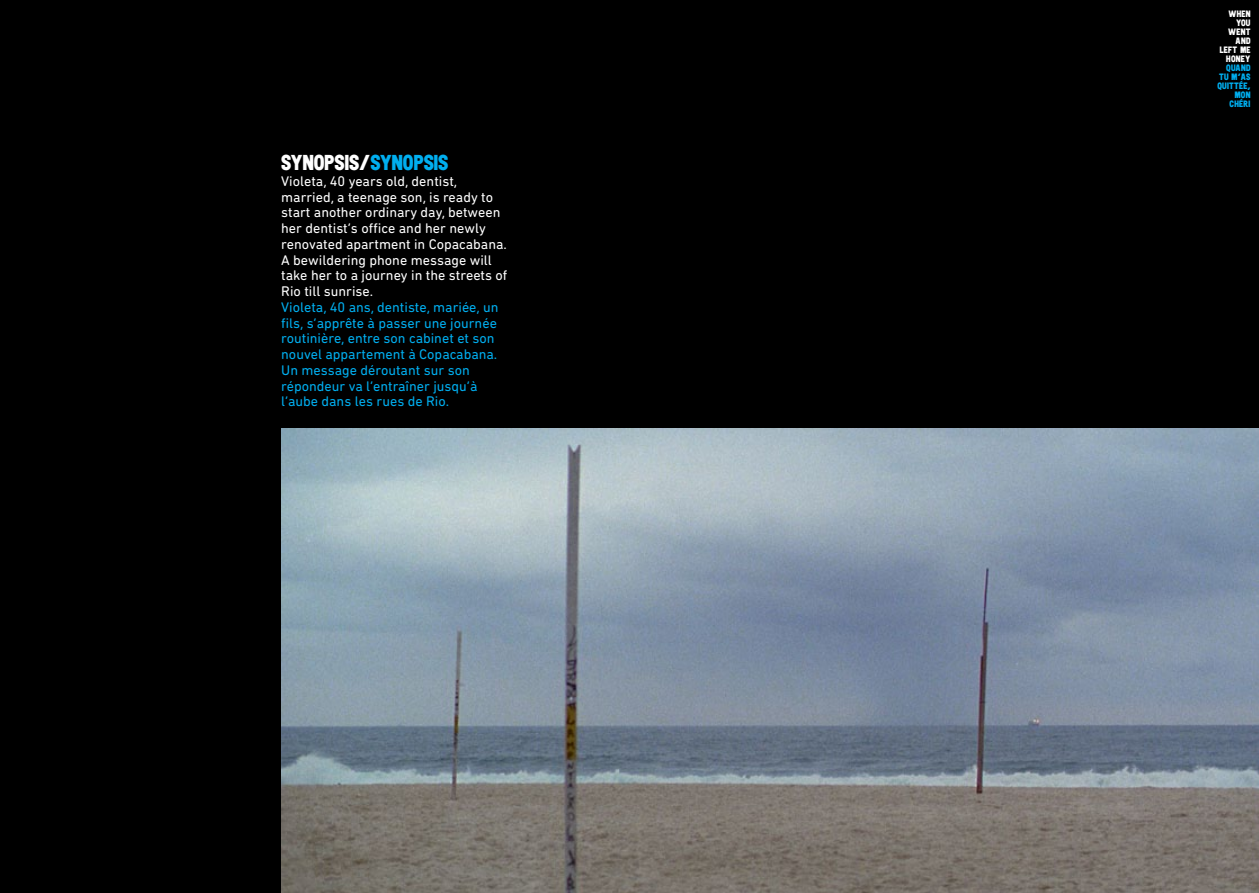
<style>
.page{position:relative;width:1259px;height:893px;background:#fff}
.page>*{position:absolute;margin:0;border:0;box-sizing:border-box;transform-origin:0 0}
.t1{font:21px "Double DNF Fill";color:#fff}
.t2{font:14.25px/15.8px "DIN Next Rounded LT Pro";color:#fff}
.t3{font:14.25px/15.8px "DIN Next Rounded LT Pro";color:#00aeef}
.t4{font:9px/9px "Double DNF Fill";letter-spacing:.03em;color:#00aeef;text-align:right}
.t5{font:9px/9px "Double DNF Fill";letter-spacing:.03em;color:#fff;text-align:right}
.s1{color:#00aeef}
</style>
<div class="page">
<div style="left:629px;top:0;width:630px;height:893px;background:#000"></div>
<div style="left:0;top:0;width:629px;height:893px;background:#000"></div>
<img style="left:281px;top:429px;width:978px;height:464px">
<h1 class="t1" style="left:281px;top:150px;width:169px">SYNOPSIS/<span class="s1">SYNOPSIS</span></h1>
<p class="t2" style="left:281px;top:173px;width:228px">Violeta, 40 years old, dentist, married, a teenage son, is ready to start another ordinary day, between her dentist’s office and her newly renovated apartment in Copacabana.<br>A bewildering phone message will take her to a journey in the streets of<br>Rio till sunrise.</p>
<p class="t3" style="left:281px;top:299px;width:219px">Violeta, 40 ans, dentiste, mariée, un fils, s’apprête à passer une journée routinière, entre son cabinet et son nouvel appartement à Copacabana.<br>Un message déroutant sur son répondeur va l’entraîner jusqu’à l’aube dans les rues de Rio.</p>
<p class="t5" style="left:1219px;top:9px;width:32px">WHEN<br>YOU<br>WENT<br>AND<br>LEFT ME<br>HONEY</p>
<p class="t4" style="left:1217px;top:63px;width:35px">QUAND<br>TU M’AS<br>QUITTÉE,<br>MON<br>CHÉRI</p>
</div>
